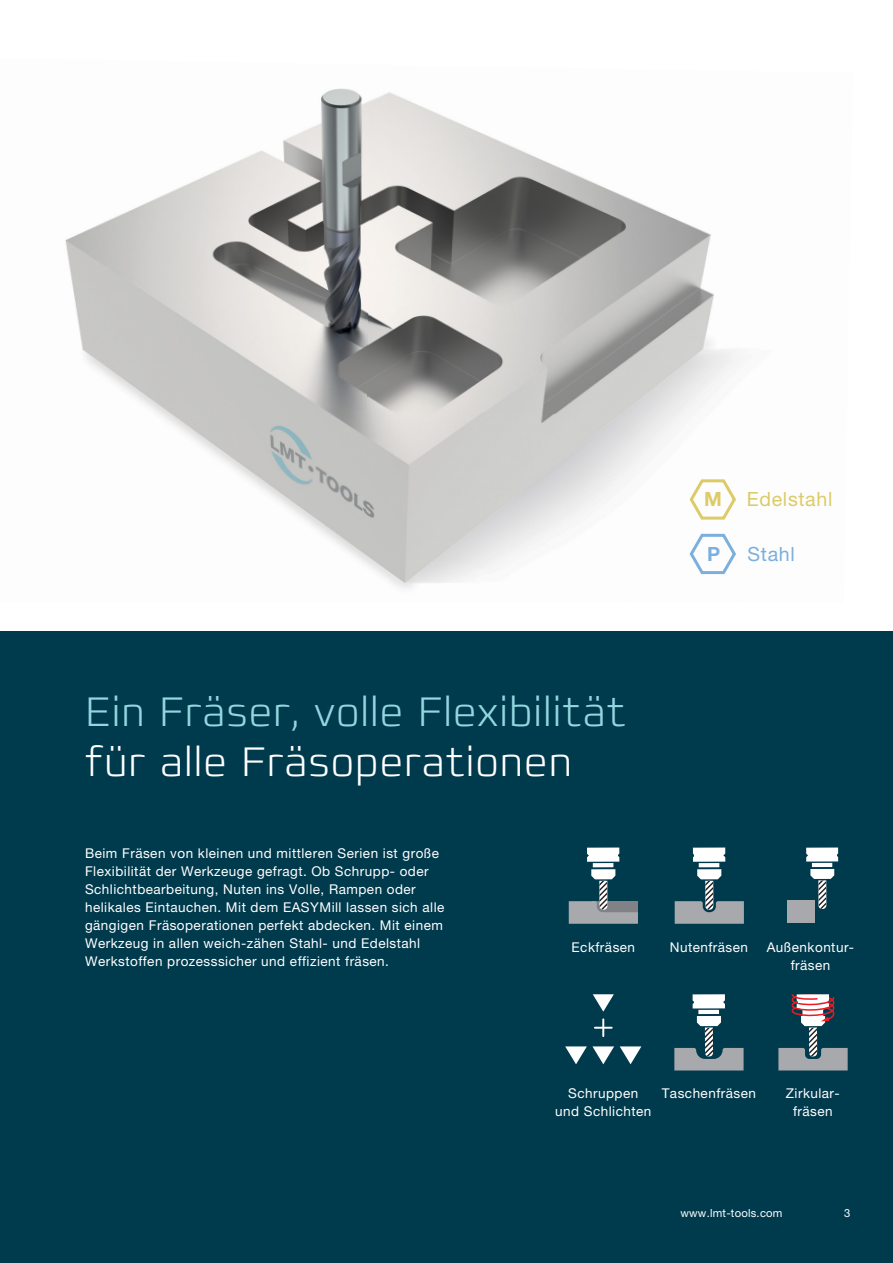
<style>
.page{position:relative;width:893px;height:1263px;background:#fff}
.page>*{position:absolute;margin:0;border:0;box-sizing:border-box;transform-origin:0 0}
.t1{font:200 42px "Francker Std";letter-spacing:.025em;color:#93d6df}
.t2{font:200 42px "Francker Std";letter-spacing:.025em;color:#fff}
.t3{font:19.65px "Helvetica Neue LT Pro";letter-spacing:.035em;color:#dccb67}
.t4{font:19.65px "Helvetica Neue LT Pro";letter-spacing:.035em;color:#7aafde}
.t5{font:700 19.65px "Helvetica Neue LT Pro";color:#dccb67}
.t6{font:700 19.65px "Helvetica Neue LT Pro";color:#7aafde}
.t7{font:13.5px/18px "Helvetica Neue LT Pro";letter-spacing:.035em;color:#fff;text-align:center}
.t8{font:11.25px "Helvetica Neue LT Pro";letter-spacing:.02em;color:#fff}
</style>
<div class="page">
<div style="left:0;top:631px;width:893px;height:632px;background:#003a4d"></div>
<svg style="left:569px;top:869px;width:69px;height:55px"></svg>
<svg style="left:593px;top:863px;width:20px;height:4px"></svg>
<svg style="left:587px;top:847px;width:32px;height:15px"></svg>
<svg style="left:675px;top:869px;width:69px;height:55px"></svg>
<svg style="left:699px;top:863px;width:20px;height:4px"></svg>
<svg style="left:693px;top:847px;width:32px;height:15px"></svg>
<svg style="left:810px;top:869px;width:24px;height:40px"></svg>
<hr style="left:812px;top:863px;width:20px;height:4px;background:#fff">
<svg style="left:806px;top:847px;width:32px;height:14px"></svg>
<div style="left:787px;top:900px;width:28px;height:23px;background:#a7a9ac"></div>
<svg style="left:674px;top:1016px;width:70px;height:54px"></svg>
<hr style="left:698px;top:1010px;width:21px;height:4px;background:#fff">
<svg style="left:693px;top:994px;width:32px;height:14px"></svg>
<svg style="left:595px;top:1019px;width:17px;height:17px"></svg>
<svg style="left:565px;top:1046px;width:49px;height:18px"></svg>
<svg style="left:620px;top:1046px;width:21px;height:18px"></svg>
<svg style="left:593px;top:994px;width:21px;height:18px"></svg>
<svg style="left:778px;top:994px;width:69px;height:76px"></svg>
<hr style="left:589px;top:854px;width:29px;height:3px;background:#fff">
<hr style="left:694px;top:853px;width:29px;height:4px;background:#fff">
<hr style="left:808px;top:854px;width:29px;height:3px;background:#fff">
<hr style="left:694px;top:1001px;width:29px;height:3px;background:#fff">
<hr style="left:798px;top:1001px;width:22px;height:2px;background:#fff">
<img style="left:65px;top:88px;width:302px;height:316px">
<img style="left:367px;top:92px;width:369px;height:323px">
<img style="left:145px;top:404px;width:489px;height:185px">
<img style="left:630px;top:415px;width:57px;height:174px">
<svg style="left:689px;top:479px;width:47px;height:41px"></svg>
<svg style="left:689px;top:533px;width:47px;height:42px"></svg>
<h2 class="t5" style="left:704px;top:492px;width:19px">M</h2>
<h2 class="t3" style="left:747px;top:492px;width:87px">Edelstahl</h2>
<h1 class="t1" style="left:85px;top:696px;width:542px">Ein Fräser, volle Flexibilität</h1>
<h1 class="t2" style="left:85px;top:746px;width:489px">für alle Fräsoperationen</h1>
<h2 class="t6" style="left:707px;top:547px;width:15px">P</h2>
<h2 class="t4" style="left:747px;top:547px;width:49px">Stahl</h2>
<p class="t7" style="left:85px;top:846px;width:361px;text-align:left">Beim Fräsen von kleinen und mittleren Serien ist große Flexibilität der Werkzeuge gefragt. Ob Schrupp- oder Schlichtbearbeitung, Nuten ins Volle, Rampen oder helikales Eintauchen. Mit dem EASYMill lassen sich alle gängigen Fräsoperationen perfekt abdecken. Mit einem Werkzeug in allen weich-zähen Stahl- und Edelstahl Werkstoffen prozesssicher und effizient fräsen.</p>
<p class="t7" style="left:572px;top:939px;width:65px">Eckfräsen</p>
<p class="t7" style="left:670px;top:939px;width:80px">Nutenfräsen</p>
<p class="t7" style="left:767px;top:939px;width:89px">Außenkontur&shy;fräsen</p>
<p class="t7" style="left:568px;top:1086px;width:72px">Schruppen</p>
<p class="t7" style="left:662px;top:1086px;width:96px">Taschenfräsen</p>
<p class="t7" style="left:555px;top:1104px;width:98px">und Schlichten</p>
<p class="t7" style="left:786px;top:1086px;width:56px">Zirkular&shy;fräsen</p>
<p class="t8" style="left:680px;top:1209px;width:104px">www.lmt-tools.com</p>
<p class="t8" style="left:844px;top:1209px;width:8px">3</p>
</div>
